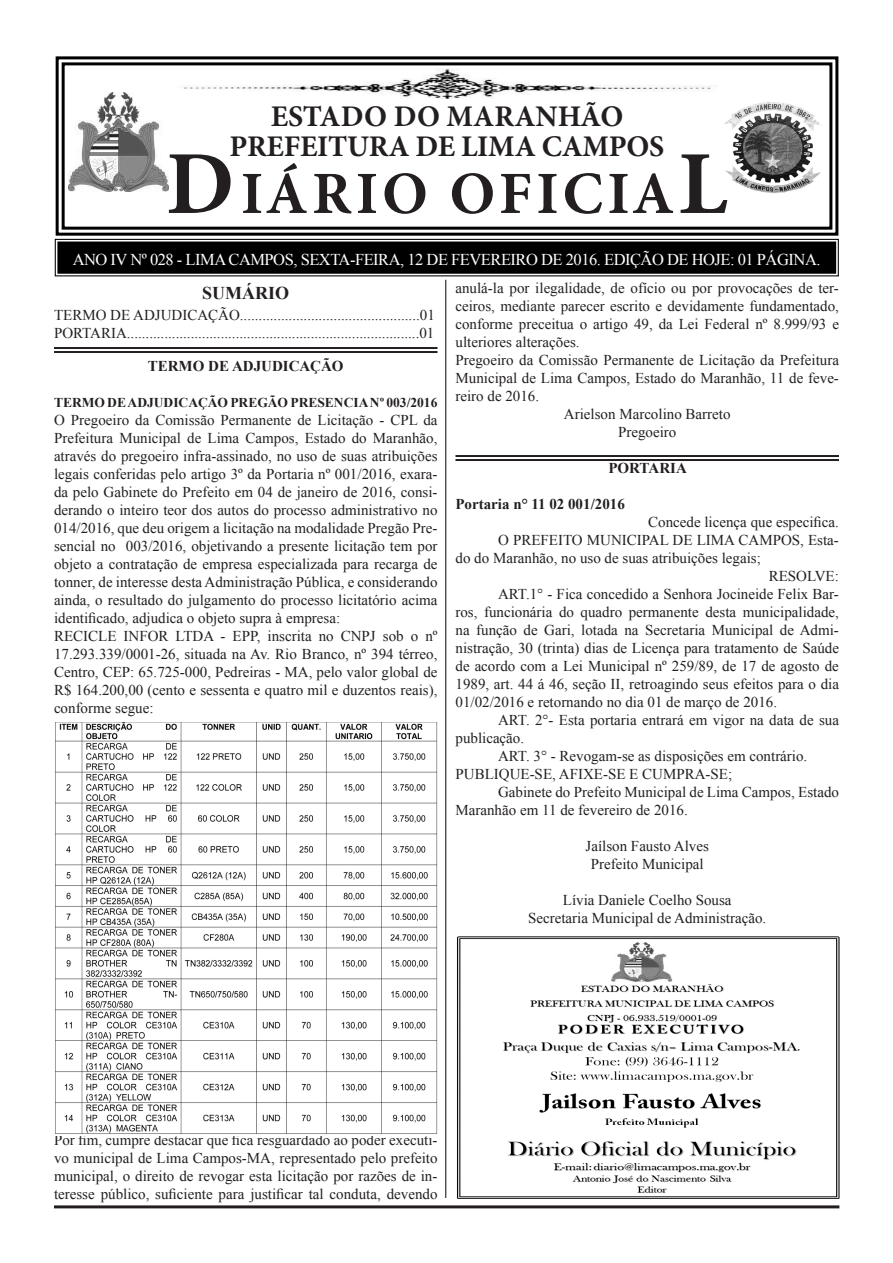
<style>
.page{position:relative;width:893px;height:1263px;background:#fff}
.page>*{position:absolute;margin:0;border:0;box-sizing:border-box;transform-origin:0 0}
.t1{font:700 60px "Minion Pro";letter-spacing:.06em;color:#231f20}
.t2{font:700 30px "Minion Pro";letter-spacing:-.01em;color:#231f20}
.t3{font:700 18px "Times New Roman";color:#231f20}
.t4{font:16.5px "Times New Roman";letter-spacing:-.03em;color:#fff}
.t5{font:15px/18px "Times New Roman";color:#231f20;text-align:justify}
.t6{font:700 15px "Times New Roman";color:#231f20}
.t7{font:700 13.5px "Times New Roman";color:#231f20}
.s1{font-size:90px}
</style>
<div class="page">
<svg style="left:55px;top:56px;width:784px;height:180px"></svg>
<div style="left:62px;top:62px;width:770px;height:168px;border:3px solid #000"></div>
<svg style="left:54px;top:238px;width:785px;height:39px;background:#242424"></svg>
<div style="left:57px;top:241px;width:779px;height:33px;border:2px solid #000"></div>
<div style="left:61px;top:245px;width:771px;height:25px;border:1px solid #000"></div>
<img style="left:717px;top:97px;width:108px;height:103px">
<hr style="left:54px;top:1205px;width:785px;height:3px;background:#231f20">
<img style="left:68px;top:93px;width:101px;height:98px">
<img style="left:170px;top:69px;width:552px;height:30px">
<hr style="left:54px;top:347px;width:383px;height:2px;background:#231f20">
<hr style="left:54px;top:351px;width:383px;height:2px;background:#231f20">
<hr style="left:445px;top:280px;width:1px;height:918px;background:#231f20">
<img style="left:55px;top:723px;width:382px;height:411px">
<hr style="left:455px;top:455px;width:384px;height:2px;background:#231f20">
<hr style="left:455px;top:459px;width:384px;height:2px;background:#231f20">
<img style="left:457px;top:936px;width:383px;height:262px">
<p class="t2" style="left:271px;top:95px;width:354px">ESTADO DO MARANHÃO</p>
<p class="t2" style="left:230px;top:125px;width:436px">PREFEITURA DE LIMA CAMPOS</p>
<p class="t1" style="left:166px;top:151px;width:563px"><span class="s1">D</span>IÁRIO OFICIA<span class="s1">L</span></p>
<p class="t4" style="left:73px;top:249px;width:749px">ANO IV Nº 028 - LIMA CAMPOS, SEXTA-FEIRA, 12 DE FEVEREIRO DE 2016. EDIÇÃO DE HOJE: 01 PÁGINA.</p>
<p class="t3" style="left:202px;top:280px;width:88px">SUMÁRIO</p>
<p class="t5" style="left:54px;top:306px;width:382px">TERMO DE ADJUDICAÇÃO................................................01</p>
<p class="t5" style="left:54px;top:324px;width:382px">PORTARIA..............................................................................01</p>
<p class="t6" style="left:148px;top:355px;width:197px">TERMO DE ADJUDICAÇÃO</p>
<p class="t7" style="left:54px;top:393px;width:385px">TERMO DE ADJUDICAÇÃO PREGÃO PRESENCIA Nº 003/2016</p>
<p class="t5" style="left:54px;top:410px;width:385px">O Pregoeiro da Comissão Permanente de Licitação - CPL da Prefeitura Municipal de Lima Campos, Estado do Maranhão, através do pregoeiro infra-assinado, no uso de suas atribuições legais conferidas pelo artigo 3º da Portaria nº 001/2016, exara&shy;da pelo Gabinete do Prefeito em 04 de janeiro de 2016, consi&shy;derando o inteiro teor dos autos do processo administrativo no 014/2016, que deu origem a licitação na modalidade Pregão Pre&shy;sencial no 003/2016, objetivando a presente licitação tem por objeto a contratação de empresa especializada para recarga de tonner, de interesse desta Administração Pública, e considerando ainda, o resultado do julgamento do processo licitatório acima identificado, adjudica o objeto supra à empresa:</p>
<p class="t5" style="left:54px;top:626px;width:385px">RECICLE INFOR LTDA - EPP, inscrita no CNPJ sob o nº 17.293.339/0001-26, situada na Av. Rio Branco, nº 394 térreo, Centro, CEP: 65.725-000, Pedreiras - MA, pelo valor global de R$ 164.200,00 (cento e sessenta e quatro mil e duzentos reais), conforme segue:</p>
<p class="t5" style="left:455px;top:279px;width:385px">anulá-la por ilegalidade, de ofício ou por provocações de ter&shy;ceiros, mediante parecer escrito e devidamente fundamentado, conforme preceitua o artigo 49, da Lei Federal nº 8.999/93 e ulteriores alterações.</p>
<p class="t5" style="left:455px;top:351px;width:385px">Pregoeiro da Comissão Permanente de Licitação da Prefeitura Municipal de Lima Campos, Estado do Maranhão, 11 de feve&shy;reiro de 2016.</p>
<p class="t5" style="left:564px;top:405px;width:168px">Arielson Marcolino Barreto</p>
<p class="t5" style="left:618px;top:423px;width:60px">Pregoeiro</p>
<p class="t6" style="left:608px;top:458px;width:80px">PORTARIA</p>
<p class="t6" style="left:455px;top:494px;width:171px">Portaria n° 11 02 001/2016</p>
<p class="t5" style="left:648px;top:513px;width:192px">Concede licença que especifica.</p>
<p class="t5" style="left:455px;top:531px;width:385px;text-indent:43px">O PREFEITO MUNICIPAL DE LIMA CAMPOS, Esta&shy;do do Maranhão, no uso de suas atribuições legais;</p>
<p class="t5" style="left:769px;top:567px;width:72px">RESOLVE:</p>
<p class="t5" style="left:455px;top:585px;width:385px;text-indent:43px">ART.1° - Fica concedido a Senhora Jocineide Felix Bar&shy;ros, funcionária do quadro permanente desta municipalidade, na função de Gari, lotada na Secretaria Municipal de Admi&shy;nistração, 30 (trinta) dias de Licença para tratamento de Saúde de acordo com a Lei Municipal nº 259/89, de 17 de agosto de 1989, art. 44 á 46, seção II, retroagindo seus efeitos para o dia 01/02/2016 e retornando no dia 01 de março de 2016.</p>
<p class="t5" style="left:455px;top:711px;width:385px;text-indent:43px">ART. 2°- Esta portaria entrará em vigor na data de sua publicação.</p>
<p class="t5" style="left:498px;top:747px;width:311px">ART. 3° - Revogam-se as disposições em contrário.</p>
<p class="t5" style="left:455px;top:765px;width:278px">PUBLIQUE-SE, AFIXE-SE E CUMPRA-SE;</p>
<p class="t5" style="left:455px;top:783px;width:385px;text-indent:43px">Gabinete do Prefeito Municipal de Lima Campos, Estado<br>Maranhão em 11 de fevereiro de 2016.</p>
<p class="t5" style="left:586px;top:837px;width:125px">Jaílson Fausto Alves</p>
<p class="t5" style="left:591px;top:855px;width:114px">Prefeito Municipal</p>
<p class="t5" style="left:563px;top:891px;width:170px">Lívia Daniele Coelho Sousa</p>
<p class="t5" style="left:528px;top:909px;width:240px">Secretaria Municipal de Administração.</p>
<p class="t5" style="left:54px;top:1130px;width:385px">Por fim, cumpre destacar que fica resguardado ao poder executi&shy;vo municipal de Lima Campos-MA, representado pelo prefeito municipal, o direito de revogar esta licitação por razões de in&shy;teresse público, suficiente para justificar tal conduta, devendo</p>
</div>
